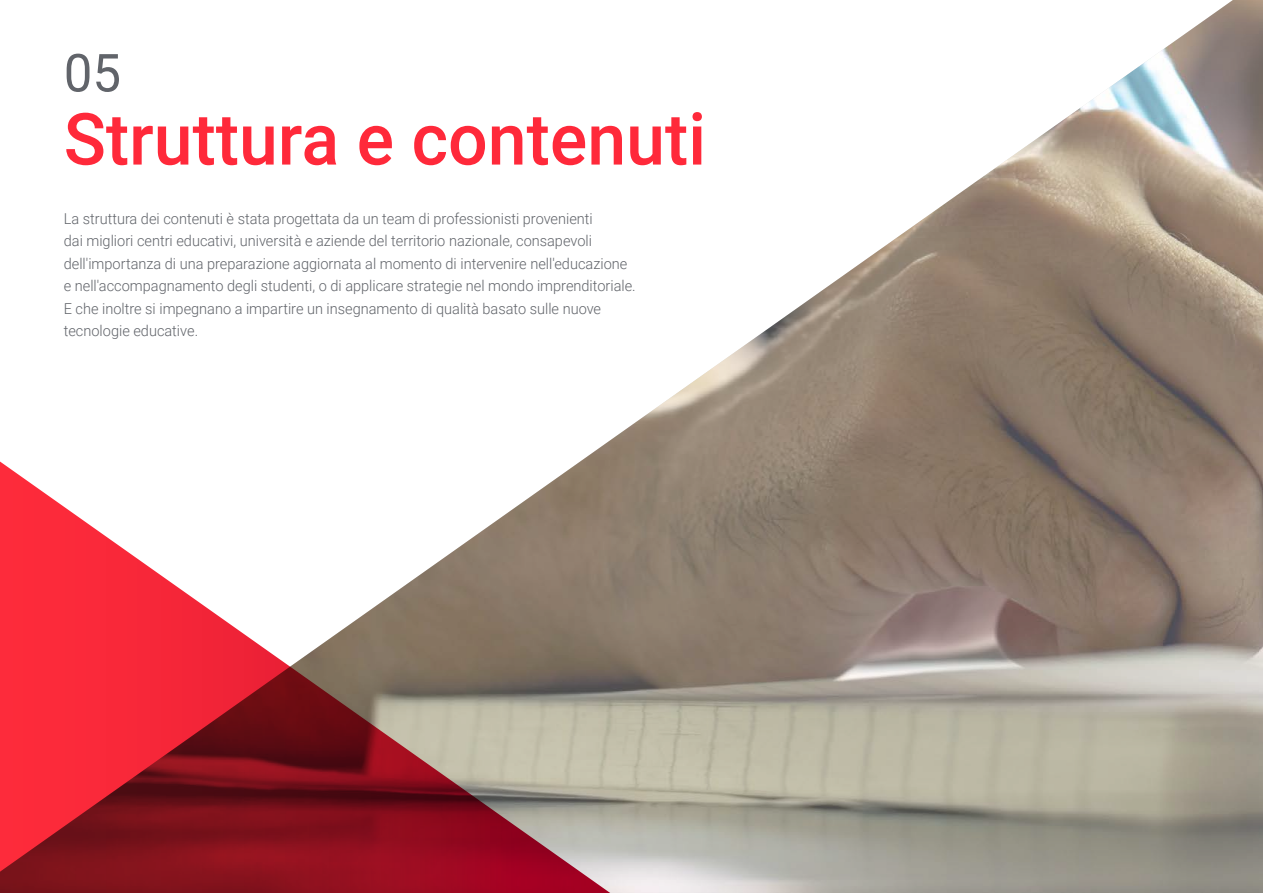
<style>
.page{position:relative;width:1263px;height:893px;background:#fff}
.page>*{position:absolute;margin:0;border:0;box-sizing:border-box;transform-origin:0 0}
.t1{font:500 72px "Roboto";color:#ff293a}
.t2{font:52.5px "Roboto";color:#61646a}
.t3{font:300 15px/22.5px "Roboto";color:#61646a}
</style>
<div class="page">
<img style="left:602px;top:0;width:661px;height:893px">
<svg style="left:0;top:446px;width:640px;height:447px"></svg>
<h2 class="t2" style="left:64px;top:36px;width:59px">05</h2>
<h1 class="t1" style="left:64px;top:89px;width:644px">Struttura e contenuti</h1>
<p class="t3" style="left:64px;top:207px;width:573px">La struttura dei contenuti è stata progettata da un team di professionisti provenienti<br>dai migliori centri educativi, università e aziende del territorio nazionale, consapevoli dell'importanza di una preparazione aggiornata al momento di intervenire nell'educazione e nell'accompagnamento degli studenti, o di applicare strategie nel mondo imprenditoriale.<br>E che inoltre si impegnano a impartire un insegnamento di qualità basato sulle nuove tecnologie educative.</p>
</div>
